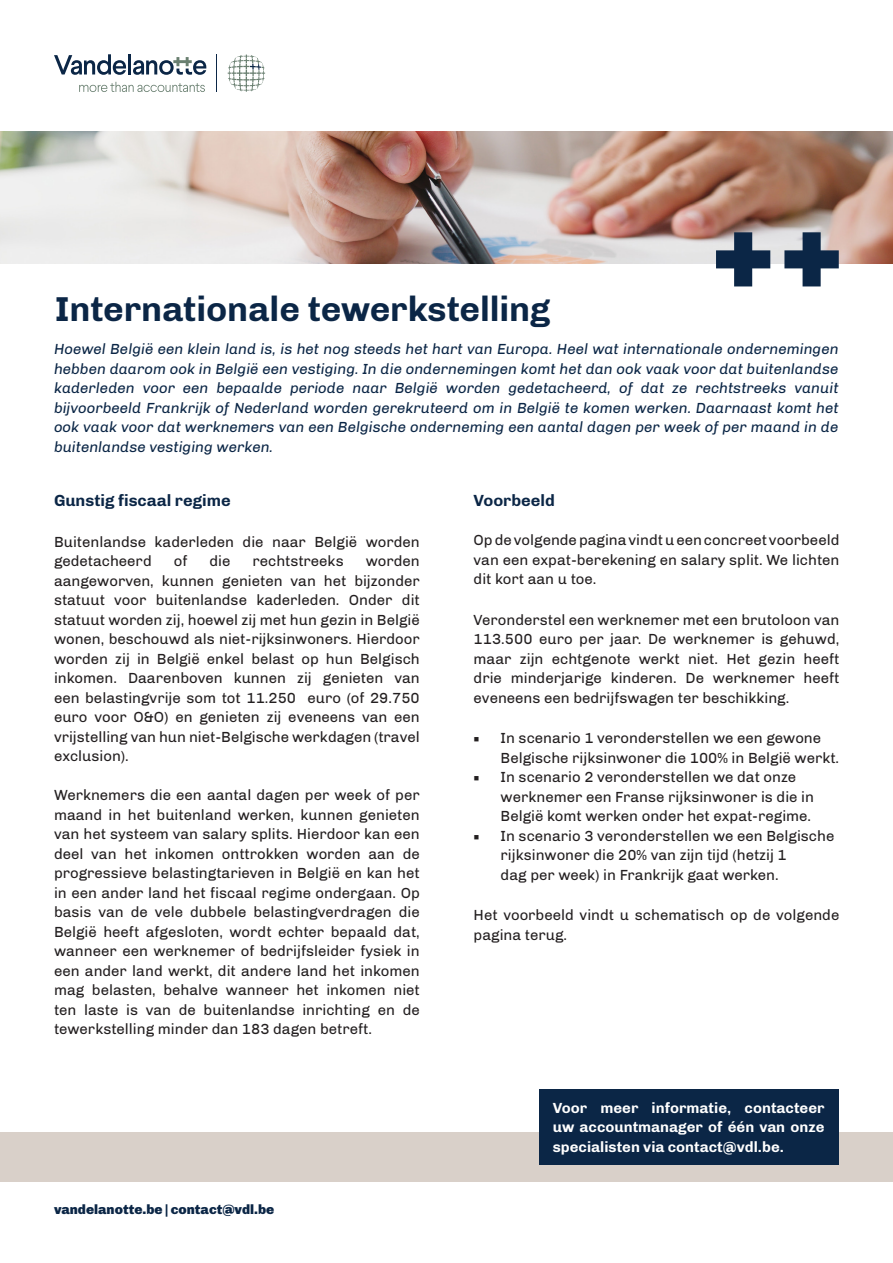
<style>
.page{position:relative;width:893px;height:1263px;background:#fff}
.page>*{position:absolute;margin:0;border:0;box-sizing:border-box;transform-origin:0 0}
.Titel{font:700 35.4px "Chivo";letter-spacing:-.005em;color:#0b2646}
.Ondertitel{font:700 16.5px "Chivo";color:#0b2646}
.Copy{font:15px/19.5px "Chivo";color:#231f20}
.Inleiding{font:italic 15px/19.5px "Chivo";color:#0b2646;text-align:justify}
.Kader{font:700 15px/19.5px "Chivo";color:#fff;text-align:justify}
.t1{font:900 13.5px "Chivo";color:#0b2646}
.s1{font-family:"Minion Pro"}
</style>
<div class="page">
<svg style="left:228px;top:54px;width:38px;height:38px"></svg>
<svg style="left:79px;top:82px;width:126px;height:10px"></svg>
<svg style="left:54px;top:54px;width:72px;height:21px"></svg>
<hr style="left:128px;top:54px;width:3px;height:20px;background:#0b2646">
<svg style="left:133px;top:57px;width:73px;height:18px"></svg>
<hr style="left:217px;top:54px;width:1px;height:38px;background:#0b2646">
<div style="left:0;top:1132px;width:893px;height:50px;background:#d9d0c9"></div>
<img style="left:0;top:132px;width:893px;height:132px">
<svg style="left:784px;top:232px;width:55px;height:54px"></svg>
<svg style="left:716px;top:232px;width:54px;height:54px"></svg>
<div style="left:539px;top:1089px;width:299px;height:76px;background:#0b2646"></div>
<p class="Titel" style="left:54px;top:288px;width:498px">Internationale tewerkstelling</p>
<p class="Inleiding" style="left:54px;top:339px;width:786px">Hoewel België een klein land is, is het nog steeds het hart van Europa. Heel wat internationale ondernemingen hebben daarom ook in België een vestiging. In die ondernemingen komt het dan ook vaak voor dat buitenlandse kaderleden voor een bepaalde periode naar België worden gedetacheerd, of dat ze rechtstreeks vanuit bijvoorbeeld Frankrijk of Nederland worden gerekruteerd om in België te komen werken. Daarnaast komt het ook vaak voor dat werknemers van een Belgische onderneming een aantal dagen per week of per maand in de buitenlandse vestiging werken.</p>
<p class="Ondertitel" style="left:54px;top:491px;width:178px">Gunstig fiscaal regime</p>
<p class="Copy" style="left:54px;top:532px;width:367px">Buitenlandse kaderleden die naar België worden gedetacheerd</p>
<p class="Copy" style="left:174px;top:551px;width:15px">of</p>
<p class="Copy" style="left:209px;top:551px;width:22px">die</p>
<p class="Copy" style="left:252px;top:551px;width:93px">rechtstreeks</p>
<p class="Copy" style="left:54px;top:551px;width:367px;text-align:justify;text-indent:312px">worden aangeworven, kunnen genieten van het bijzonder statuut voor buitenlandse kaderleden. Onder dit statuut worden zij, hoewel zij met hun gezin in België wonen, beschouwd als niet-rijksinwoners. Hierdoor worden zij in België enkel belast op hun Belgisch inkomen. Daarenboven kunnen zij genieten van een belastingvrije som tot 11.250 euro (of 29.750 euro voor O&amp;O) en genieten zij eveneens van een vrijstelling van hun niet-Belgische werkdagen (travel exclusion).</p>
<p class="Copy" style="left:54px;top:785px;width:367px;text-align:justify">Werknemers die een aantal dagen per week of per maand in het buitenland werken, kunnen genieten van het systeem van salary splits. Hierdoor kan een deel van het inkomen onttrokken worden aan de progressieve belastingtarieven in België en kan het in een ander land het fiscaal regime ondergaan. Op basis van de vele dubbele belastingverdragen die België heeft afgesloten, wordt echter bepaald dat, wanneer een werknemer of bedrijfsleider fysiek in een ander land werkt, dit andere land het inkomen mag belasten, behalve wanneer het inkomen niet ten laste is van de buitenlandse inrichting en de tewerkstelling minder dan 183 dagen betreft.</p>
<p class="t1" style="left:54px;top:1202px;width:222px">vandelanotte.be | contact@vdl.be</p>
<p class="Ondertitel" style="left:474px;top:491px;width:83px">Voorbeeld</p>
<p class="Copy" style="left:474px;top:530px;width:367px;text-align:justify">Op de volgende pagina vindt u een concreet voorbeeld van een expat-berekening en salary split. We lichten dit kort aan u toe.</p>
<p class="Copy" style="left:474px;top:610px;width:367px;text-align:justify">Veronderstel een werknemer met een brutoloon van 113.500 euro per jaar. De werknemer is gehuwd, maar zijn echtgenote werkt niet. Het gezin heeft drie minderjarige kinderen. De werknemer heeft eveneens een bedrijfswagen ter beschikking.</p>
<p class="Copy" style="left:501px;top:728px;width:340px;text-indent:-27px"><span class="s1">■</span> In scenario 1 veronderstellen we een gewone<br>Belgische rijksinwoner die 100% in België werkt.</p>
<p class="Copy" style="left:501px;top:767px;width:315px;text-indent:-27px"><span class="s1">■</span> In scenario 2 veronderstellen we dat onze werknemer een Franse rijksinwoner is die in<br>België komt werken onder het expat-regime.</p>
<p class="Copy" style="left:501px;top:826px;width:335px;text-indent:-27px"><span class="s1">■</span> In scenario 3 veronderstellen we een Belgische rijksinwoner die 20% van zijn tijd (hetzij 1<br>dag per week) in Frankrijk gaat werken.</p>
<p class="Copy" style="left:474px;top:905px;width:367px">Het voorbeeld vindt u schematisch op de volgende pagina terug.</p>
<p class="Kader" style="left:553px;top:1098px;width:273px">Voor meer informatie, contacteer uw accountmanager of één van onze specialisten via contact@vdl.be.</p>
</div>
